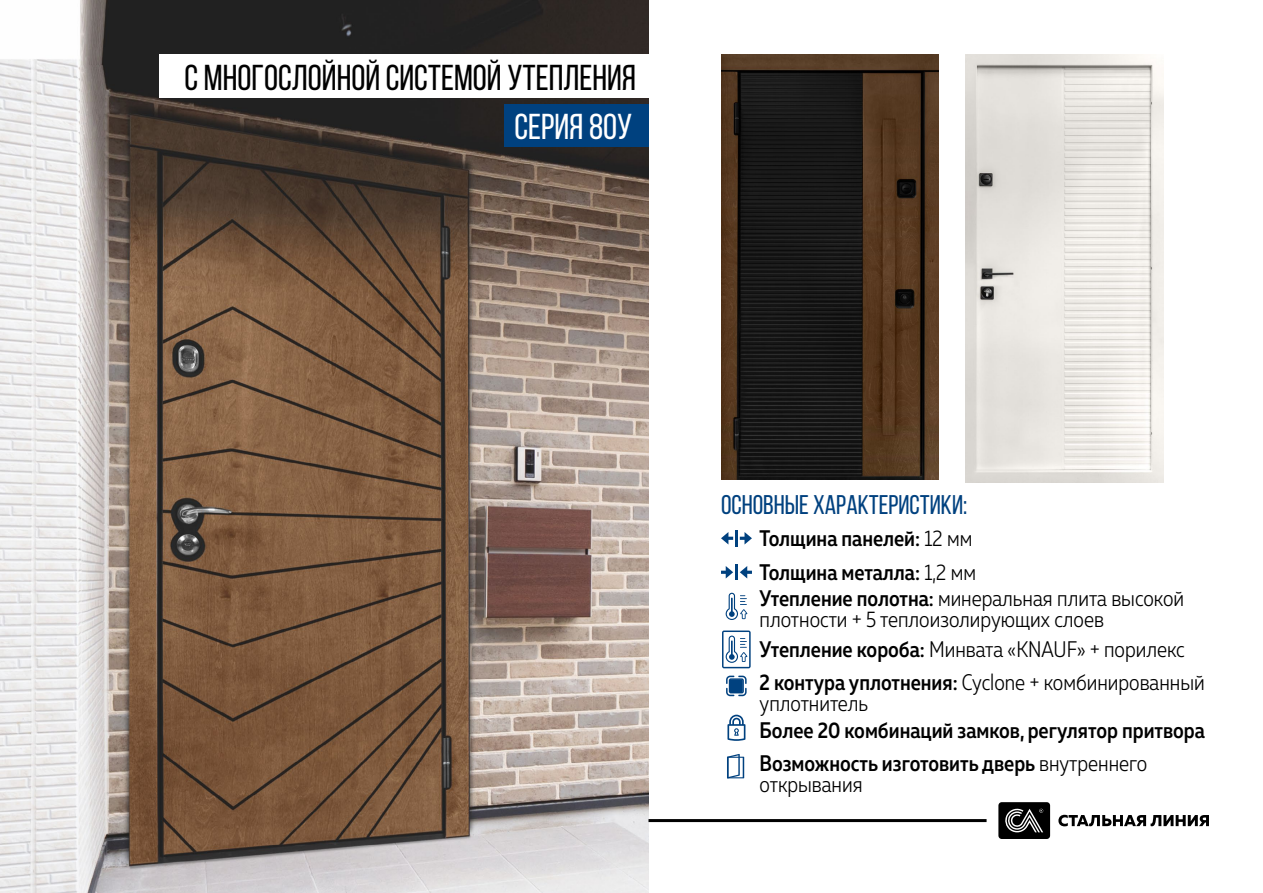
<style>
.page{position:relative;width:1263px;height:893px;background:#fff}
.page>*{position:absolute;margin:0;border:0;box-sizing:border-box;transform-origin:0 0}
.t1{font:36px "Bebas Neue";color:#000}
.t2{font:36px "Bebas Neue";color:#fff}
.t3{font:27px "Bebas Neue";color:#00417f}
.t4{font:300 22.5px/21px "Muller Narrow";color:#000}
.t5{font:500 22.5px/34.7px "Muller Narrow";color:#000}
.s1{font-weight:300}
.s2{font-weight:500}
</style>
<div class="page">
<svg style="left:727px;top:715px;width:18px;height:26px"></svg>
<svg style="left:726px;top:676px;width:21px;height:20px"></svg>
<svg style="left:726px;top:593px;width:21px;height:27px"></svg>
<svg style="left:722px;top:630px;width:29px;height:38px"></svg>
<svg style="left:721px;top:566px;width:12px;height:12px"></svg>
<svg style="left:740px;top:566px;width:12px;height:12px"></svg>
<hr style="left:735px;top:565px;width:3px;height:15px;background:#00417f">
<svg style="left:721px;top:532px;width:12px;height:12px"></svg>
<svg style="left:740px;top:532px;width:12px;height:12px"></svg>
<hr style="left:735px;top:530px;width:3px;height:16px;background:#00417f">
<svg style="left:727px;top:754px;width:17px;height:24px"></svg>
<img style="left:0;top:0;width:648px;height:893px">
<img style="left:722px;top:55px;width:217px;height:424px">
<img style="left:965px;top:54px;width:198px;height:428px">
<div style="left:159px;top:55px;width:489px;height:43px;background:#fff"></div>
<div style="left:504px;top:105px;width:144px;height:42px;background:#00417f"></div>
<svg style="left:998px;top:802px;width:52px;height:37px;background:#2c2c2c"></svg>
<svg style="left:1058px;top:815px;width:151px;height:11px"></svg>
<hr style="left:648px;top:819px;width:338px;height:3px;background:#000">
<h1 class="t1" style="left:185px;top:58px;width:453px">С многослойной системой утепления</h1>
<h1 class="t2" style="left:514px;top:108px;width:119px">Серия 80У</h1>
<p class="t3" style="left:721px;top:490px;width:248px">Основные характеристики:</p>
<p class="t5" style="left:760px;top:521px;width:218px">Толщина панелей: <span class="s1">12 мм<br></span>Толщина металла: <span class="s1">1,2 мм</span></p>
<p class="t4" style="left:760px;top:588px;width:426px"><span class="s2">Утепление полотна:</span> минеральная плита высокой плотности + 5 теплоизолирующих слоев</p>
<p class="t4" style="left:760px;top:639px;width:427px"><span class="s2">Утепление короба:</span> Минвата «KNAUF» + порилекс</p>
<p class="t4" style="left:760px;top:672px;width:447px"><span class="s2">2 контура уплотнения:</span> Cyclone + комбинированный уплотнитель</p>
<p class="t5" style="left:760px;top:713px;width:447px;line-height:33.3px">Более 20 комбинаций замков, регулятор притвора<br>Возможность изготовить дверь <span class="s1">внутреннего</span></p>
<p class="t4" style="left:760px;top:774px;width:104px">открывания</p>
</div>
